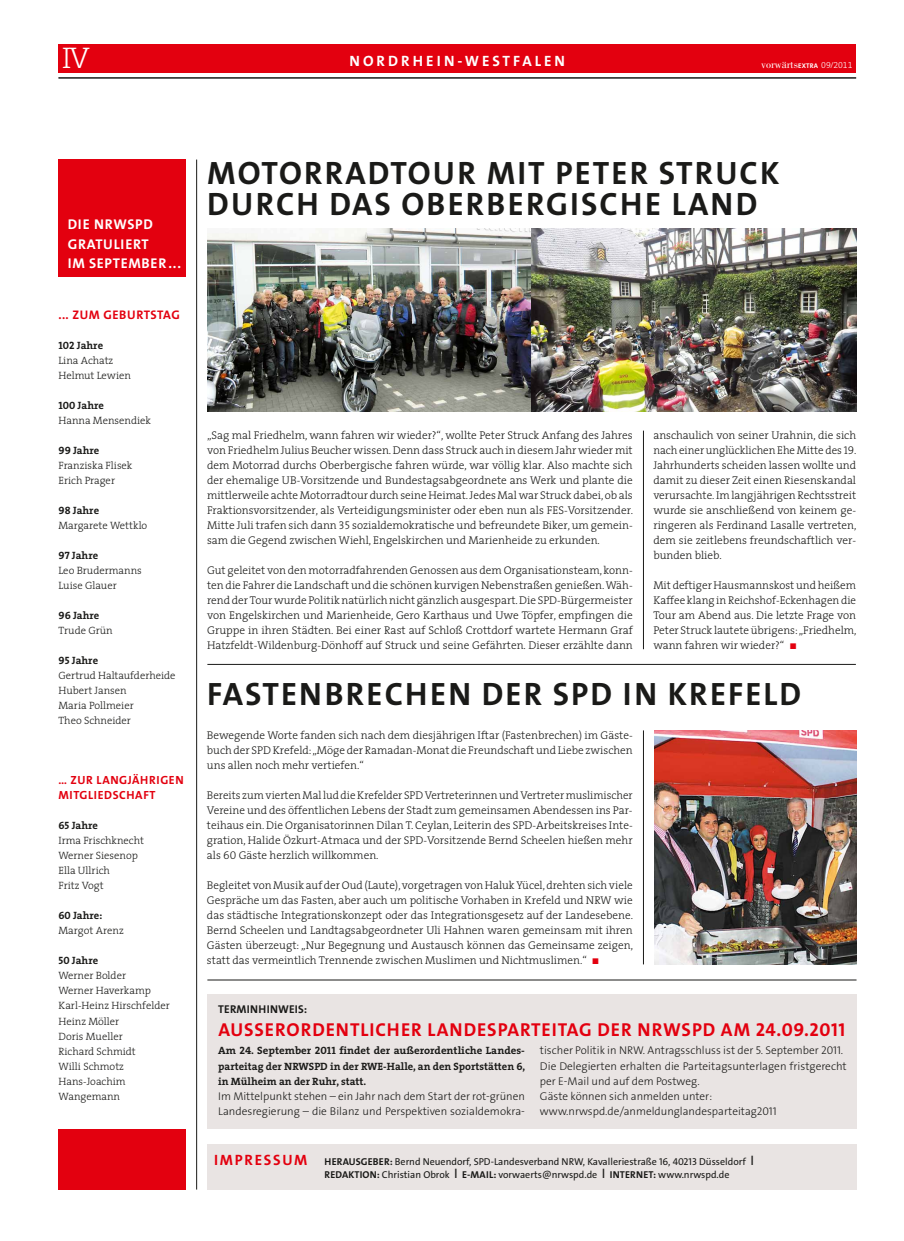
<style>
.page{position:relative;width:904px;height:1241px;background:#fff}
.page>*{position:absolute;margin:0;border:0;box-sizing:border-box;transform-origin:0 0}
.t1{font:32.5px/31.2px "The Sans LP7 Bld";letter-spacing:.065em;color:#1a1a18}
.t2{font:30px "The Serif Light Caps";color:#fff}
.t3{font:18.75px "The Sans LP7 Bld";letter-spacing:.05em;color:#e3000f}
.t4{font:15px "The Sans LP7 Bld";letter-spacing:.2em;color:#fff}
.t5{font:14.12px/19.6px "The Sans LP7 Bld";letter-spacing:.05em;color:#fff}
.t6{font:12.5px "The Sans LP7 Bld";letter-spacing:.04em;color:#e3000f}
.t7{font:11.88px/15px "The Sans LP7 Bld";letter-spacing:.05em;color:#e3000f}
.t8{font:11.38px "The Sans LP7 Bld";letter-spacing:.015em;color:#1a1a18}
.t9{font:300 11.25px/15px "The Serif";color:#1a1a18;text-align:justify}
.t10{font:11.25px/15px "The Sans LP3 Lig";color:#1a1a18}
.t11{font:11.25px "Bodoni";color:#fff}
.t12{font:300 10.62px/15px "The Serif";color:#1a1a18}
.t13{font:700 10.62px/15px "The Serif";color:#1a1a18;text-align:justify}
.t14{font:10px/13.8px "The Sans LP5 Plain";color:#1a1a18}
.t15{font:8.75px "The Serif Light Expert";color:#fff}
.s1{font-family:"The Sans LP7 Bld";font-size:6.75px}
.s2{font-family:"The Serif Bold Caps";font-weight:400}
.s3{font-weight:700}
.s4{font-family:"The Serif Light Caps";font-weight:400}
.s5{color:#e3000f}
.s6{font-family:"The Sans LP7 Bld";font-size:15px;color:#e3000f}
.s7{font-family:"The Sans LP7 Bld"}
.s8{font-size:13.75px}
</style>
<div class="page">
<hr style="left:207px;top:664px;width:648px;height:1px;background:#1a1a18">
<div style="left:58px;top:44px;width:798px;height:29px;background:#e3000f"></div>
<div style="left:207px;top:1143px;width:649px;height:46px;background:#e9e4e3"></div>
<hr style="left:58px;top:78px;width:798px;height:1px;background:#1a1a18">
<hr style="left:207px;top:979px;width:649px;height:1px;background:#1a1a18">
<div style="left:58px;top:159px;width:128px;height:118px;background:#e3000f"></div>
<div style="left:58px;top:1129px;width:128px;height:60px;background:#e3000f"></div>
<img style="left:654px;top:730px;width:202px;height:234px">
<hr style="left:643px;top:430px;width:1px;height:219px;background:#1a1a18">
<hr style="left:643px;top:730px;width:1px;height:234px;background:#1a1a18">
<hr style="left:196px;top:159px;width:1px;height:1030px;background:#1a1a18">
<div style="left:207px;top:994px;width:649px;height:134px;background:#e9e4e3"></div>
<img style="left:207px;top:229px;width:649px;height:183px">
<h2 class="t2" style="left:62px;top:33px;width:29px">IV</h2>
<h3 class="t4" style="left:349px;top:51px;width:215px">NORDRHEIN -WESTFALEN</h3>
<p class="t11" style="left:761px;top:58px;width:50px">vorwärts<span class="s1">E XTRA</span></p>
<p class="t15" style="left:821px;top:58px;width:33px">09/2011</p>
<p class="t5" style="left:68px;top:214px;width:115px">DIE NRWSPD<br>GRATULIERT<br>IM SEPTEMBER ...</p>
<p class="t6" style="left:58px;top:307px;width:121px">... ZUM GEBURTSTAG</p>
<p class="t12" style="left:58px;top:337px;width:74px"><span class="s2">102</span> <span class="s3">Jahre<br></span>Lina Achatz<br>Helmut Lewien</p>
<p class="t12" style="left:58px;top:397px;width:94px"><span class="s2">100</span> <span class="s3">Jahre<br></span>Hanna Mensendiek</p>
<p class="t12" style="left:58px;top:442px;width:75px"><span class="s2">99</span> <span class="s3">Jahre<br></span>Franziska Flisek<br>Erich Prager</p>
<p class="t12" style="left:58px;top:502px;width:90px"><span class="s2">98</span> <span class="s3">Jahre<br></span>Margarete Wettklo</p>
<p class="t12" style="left:58px;top:547px;width:85px"><span class="s2">97</span> <span class="s3">Jahre<br></span>Leo Brudermanns<br>Luise Glauer</p>
<p class="t12" style="left:58px;top:607px;width:56px"><span class="s2">96</span> <span class="s3">Jahre<br></span>Trude Grün</p>
<p class="t12" style="left:58px;top:652px;width:119px"><span class="s2">95</span> <span class="s3">Jahre<br></span>Gertrud Haltaufderheide<br>Hubert Jansen<br>Maria Pollmeier<br>Theo Schneider</p>
<p class="t7" style="left:58px;top:772px;width:125px">… ZUR LANGJÄHRI-G EN<br>MITGLIEDSCHAFT</p>
<p class="t12" style="left:58px;top:817px;width:87px"><span class="s2">65</span> <span class="s3">Jahre<br></span>Irma Frischknecht<br>Werner Siesenop<br>Ella Ullrich<br>Fritz Vogt</p>
<p class="t12" style="left:58px;top:907px;width:67px"><span class="s2">60</span> <span class="s3">Jahre:<br></span>Margot Arenz</p>
<p class="t12" style="left:58px;top:952px;width:113px"><span class="s2">50</span> <span class="s3">Jahre<br></span>Werner Bolder<br>Werner Haverkamp<br>Karl-Heinz Hirschfelder<br>Heinz Möller<br>Doris Mueller<br>Richard Schmidt<br>Willi Schmotz<br>Hans-Joachim<br>Wangemann</p>
<h1 class="t1" style="left:207px;top:157px;width:573px">MOTORRADTOUR MIT PETER STRUCK<br>DURCH DAS OBERBERGISCHE LAN D</h1>
<p class="t9" style="left:207px;top:427px;width:427px">„Sag mal Friedhelm, wann fahren wir wieder?“, wollte Peter Struck Anfang des Jahres von Friedhelm Julius Beucher wissen.Denn dass Struck auch in diesem Jahr wieder mit dem Motorrad durchs Oberbergische fahren würde, war völlig klar. Also machte sich der ehemalige UB-Vorsitzende und Bundestagsabgeordnete ans Werk und plante die mittlerweile achteMotorradtour durch seine Heimat.JedesMal war Struck dabei,ob als Fraktionsvorsitzender, als Verteidigungsminister oder eben nun als FES-Vorsitzender.<br>Mitte Juli trafen sich dann <span class="s4">35</span> sozialdemokratische und befreundete Biker,um gemein&shy;sam die Gegend zwischen Wiehl, Engelskirchen und Marienheide zu erkunden.</p>
<p class="t9" style="left:207px;top:562px;width:427px">Gut geleitet vondenmotorradfahrenden Genossenaus demOrganisationsteam,konn&shy;ten die Fahrer die Landschaft und die schönen kurvigen Nebenstraßen genießen.Wäh&shy;rend der Tour wurde Politiknatürlichnicht gänzlich ausgespart.Die SPD-Bürgermeister von Engelskirchen und Marienheide, Gero Karthaus und Uwe Töpfer, empfingen die Gruppe in ihren Städten. Bei einer Rast auf Schloß Crottdorf wartete Hermann Graf Hatzfeldt-Wildenburg-Dönhoff auf Struck und seine Gefährten. Dieser erzählte dann</p>
<p class="t9" style="left:653px;top:427px;width:205px">anschaulich von seiner Urahnin, die sich nach einerunglücklichenEheMitte des <span class="s4">19</span>.<br>Jahrhunderts scheiden lassen wollte und damit zu dieser Zeit einen Riesenskandal verursachte.ImlangjährigenRechtsstreit wurde sie anschließend von keinem ge&shy;ringeren als Ferdinand Lasalle vertreten, dem sie zeitlebens freundschaftlich ver&shy;bunden blieb.</p>
<p class="t9" style="left:653px;top:577px;width:205px">Mit deftiger Hausmannskost und heißem Kaffee klang inReichshof-Eckenhagendie Tour am Abend aus. Die letzte Frage von Peter Struck lautete übrigens:„Friedhelm, wann fahren wir wieder?“ <span class="s5">■</span></p>
<h1 class="t1" style="left:207px;top:678px;width:366px">FASTEN BRECHEN DER SPD</h1>
<h1 class="t1" style="left:623px;top:678px;width:180px">IN KREFELD</h1>
<p class="t9" style="left:207px;top:727px;width:427px">Bewegende Worte fanden sich nach dem diesjährigen Iftar (Fastenbrechen) im Gäste&shy;buch der SPD Krefeld:„Möge der Ramadan-Monat die Freundschaft und Liebe zwischen uns allen noch mehr vertiefen.“</p>
<p class="t9" style="left:207px;top:787px;width:427px">Bereits zumviertenMal lud dieKrefelder SPD VertreterinnenundVertretermuslimischer Vereine und des öffentlichen Lebens der Stadt zum gemeinsamen Abendessen ins Par&shy;teihaus ein. Die Organisatorinnen Dilan T. Ceylan, Leiterin des SPD-Arbeitskreises Inte&shy;gration, Halide Özkurt-Atmaca und der SPD-Vorsitzende Bernd Scheelen hießen mehr als <span class="s4">60</span> Gäste herzlich willkommen.</p>
<p class="t9" style="left:207px;top:877px;width:427px">Begleitet vonMusik auf der Oud (Laute),vorgetragenvon Haluk Yücel,drehtensich viele Gespräche um das Fasten, aber auch um politische Vorhaben in Krefeld und NRW wie das städtische Integrationskonzept oder das Integrationsgesetz auf der Landesebene.<br>Bernd Scheelen und Landtagsabgeordneter Uli Hahnen waren gemeinsam mit ihren Gästen überzeugt: „Nur Begegnung und Austausch können das Gemeinsame zeigen, statt das vermeintlich Trennende zwischen Muslimen und Nichtmuslimen.“ <span class="s5">■</span></p>
<p class="t8" style="left:218px;top:1001px;width:90px">TERMIN HINWEIS:</p>
<h3 class="t3" style="left:218px;top:1017px;width:447px">AUSSERORDENTLICHER LAN DESPARTEITAG DER NRWSPD</h3>
<h3 class="t3" style="left:721px;top:1017px;width:126px">AM 24.09.2011</h3>
<p class="t13" style="left:218px;top:1042px;width:308px">Am <span class="s2">24</span>. September <span class="s2">2011</span> findet der außerordentliche Landes&shy;parteitag der NRWSPD in der RWE-Halle, an den Sportstätten <span class="s2">6</span>, in Mülheim an der Ruhr, statt.</p>
<p class="t10" style="left:218px;top:1088px;width:308px">I m Mittelpunkt stehen – ein Jahr nach dem Start der rot-grünen<br>Landesregierung – die Bilanz und Perspektiven sozialdemokra-</p>
<p class="t10" style="left:540px;top:1043px;width:308px">tischer Politik in NRW. Antragsschluss ist der 5. September 2011.<br>Die Delegierten erhalten die Parteitagsunterlagen fristgerecht per E-Mail und auf dem Postweg.<br>Gäste können sich anmelden unter: www.nrwspd.de/anmeldunglandesparteitag2011</p>
<p class="t14" style="left:324px;top:1154px;width:431px;text-indent:-110px"><span class="s6">I MPRESSUM</span> <span class="s7">H ERAUSGEBER:</span> Bernd Neuendorf, SPD-Landesverband NRW, Kavalleriestraße 16, 40213 Düsseldorf <span class="s8">I<br></span><span class="s7">REDAKTION:</span> Christian Obrok <span class="s8">I</span> <span class="s7">E-MAIL:</span> vorwaerts@nrwspd.de <span class="s8">I</span> <span class="s7">INTERN ET:</span> www.nrwspd.de</p>
</div>
